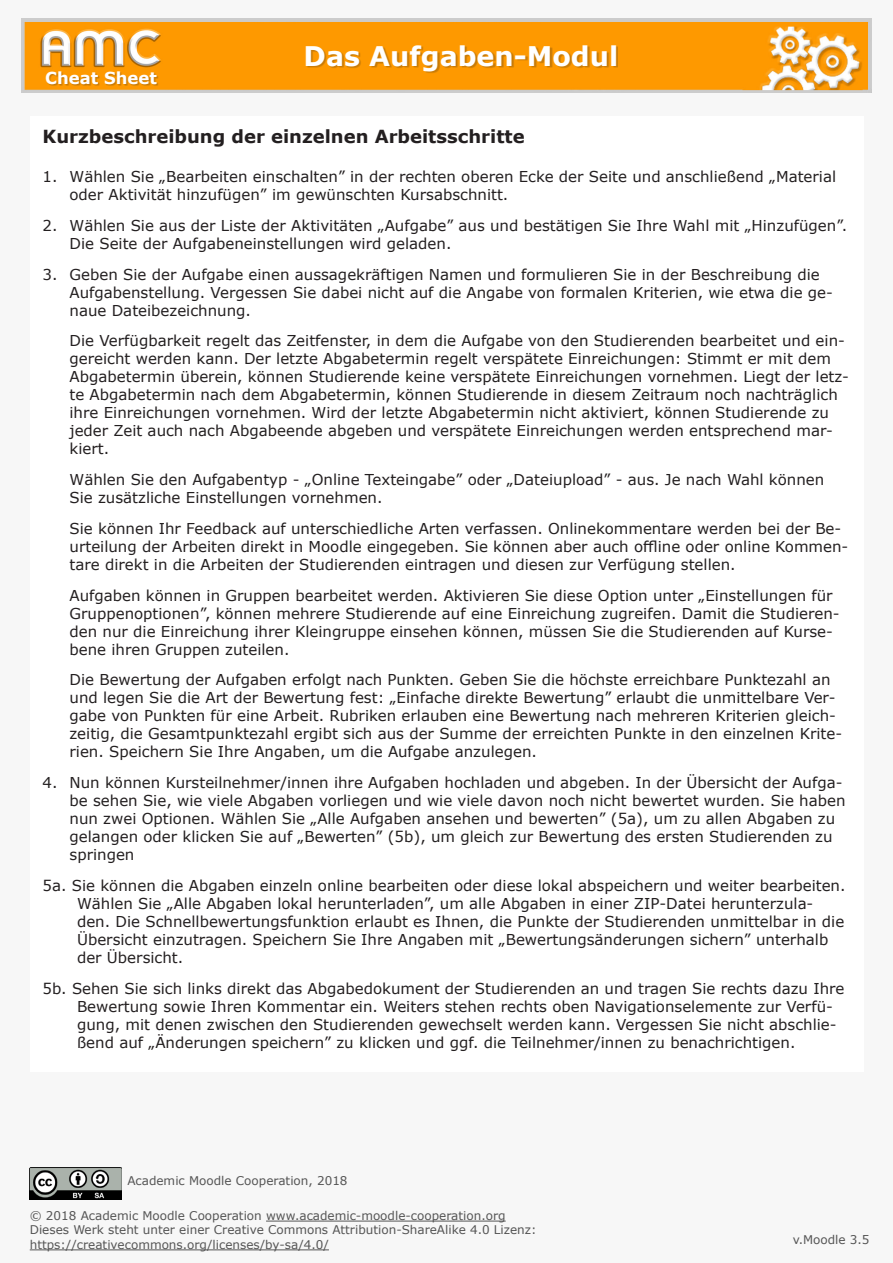
<style>
.page{position:relative;width:893px;height:1263px;background:#f7f7f7}
.page>*{position:absolute;margin:0;border:0;box-sizing:border-box;transform-origin:0 0}
.t1{font:700 27px "Verdana";color:#fff}
.t2{font:700 18px "Verdana";color:#231f20}
.t3{font:700 16.5px "Verdana";color:#fff}
.t4{font:15px/18px "Verdana";color:#231f20}
.t5{font:12px/14.4px "Verdana";color:#555}
</style>
<div class="page">
<img style="left:22px;top:18px;width:849px;height:75px">
<div style="left:307px;top:46px;width:311px;height:27px;background:#231f20;opacity:.25"></div>
<div style="left:47px;top:72px;width:111px;height:14px;background:#231f20;opacity:.25"></div>
<div style="left:30px;top:116px;width:833px;height:955px;background:#fff"></div>
<hr style="left:266px;top:1221px;width:240px;height:1px;background:#555">
<hr style="left:30px;top:1249px;width:299px;height:1px;background:#555">
<img style="left:30px;top:1167px;width:91px;height:32px">
<p class="t3" style="left:45px;top:66px;width:113px">Cheat Sheet</p>
<h1 class="t1" style="left:304px;top:37px;width:316px">Das Aufgaben-Modul</h1>
<p class="t2" style="left:43px;top:124px;width:484px">Kurzbeschreibung der einzelnen Arbeitsschritte</p>
<p class="t4" style="left:70px;top:167px;width:768px;text-indent:-27px">1. Wählen Sie „Bearbeiten einschalten” in der rechten oberen Ecke der Seite und anschließend „Material oder Aktivität hinzufügen” im gewünschten Kursabschnitt.</p>
<p class="t4" style="left:70px;top:216px;width:779px;text-indent:-27px">2. Wählen Sie aus der Liste der Aktivitäten „Aufgabe” aus und bestätigen Sie Ihre Wahl mit „Hinzufügen”.<br>Die Seite der Aufgabeneinstellungen wird geladen.</p>
<p class="t4" style="left:70px;top:265px;width:765px;text-indent:-27px">3. Geben Sie der Aufgabe einen aussagekräftigen Namen und formulieren Sie in der Beschreibung die<br>Aufgabenstellung. Vergessen Sie dabei nicht auf die Angabe von formalen Kriterien, wie etwa die ge&shy;naue Dateibezeichnung.</p>
<p class="t4" style="left:70px;top:332px;width:781px">Die Verfügbarkeit regelt das Zeitfenster, in dem die Aufgabe von den Studierenden bearbeitet und ein&shy;gereicht werden kann. Der letzte Abgabetermin regelt verspätete Einreichungen: Stimmt er mit dem Abgabetermin überein, können Studierende keine verspätete Einreichungen vornehmen. Liegt der letz&shy;te Abgabetermin nach dem Abgabetermin, können Studierende in diesem Zeitraum noch nachträglich ihre Einreichungen vornehmen. Wird der letzte Abgabetermin nicht aktiviert, können Studierende zu jeder Zeit auch nach Abgabeende abgeben und verspätete Einreichungen werden entsprechend mar&shy;kiert.</p>
<p class="t4" style="left:70px;top:470px;width:756px">Wählen Sie den Aufgabentyp - „Online Texteingabe” oder „Dateiupload” - aus. Je nach Wahl können<br>Sie zusätzliche Einstellungen vornehmen.</p>
<p class="t4" style="left:70px;top:519px;width:780px">Sie können Ihr Feedback auf unterschiedliche Arten verfassen. Onlinekommentare werden bei der Be&shy;urteilung der Arbeiten direkt in Moodle eingegeben. Sie können aber auch offline oder online Kommen&shy;tare direkt in die Arbeiten der Studierenden eintragen und diesen zur Verfügung stellen.</p>
<p class="t4" style="left:70px;top:586px;width:771px">Aufgaben können in Gruppen bearbeitet werden. Aktivieren Sie diese Option unter „Einstellungen für Gruppenoptionen”, können mehrere Studierende auf eine Einreichung zugreifen. Damit die Studieren&shy;den nur die Einreichung ihrer Kleingruppe einsehen können, müssen Sie die Studierenden auf Kurse&shy;bene ihren Gruppen zuteilen.</p>
<p class="t4" style="left:70px;top:671px;width:774px">Die Bewertung der Aufgaben erfolgt nach Punkten. Geben Sie die höchste erreichbare Punktezahl an und legen Sie die Art der Bewertung fest: „Einfache direkte Bewertung” erlaubt die unmittelbare Ver&shy;gabe von Punkten für eine Arbeit. Rubriken erlauben eine Bewertung nach mehreren Kriterien gleich&shy;zeitig, die Gesamtpunktezahl ergibt sich aus der Summe der erreichten Punkte in den einzelnen Krite&shy;rien. Speichern Sie Ihre Angaben, um die Aufgabe anzulegen.</p>
<p class="t4" style="left:70px;top:773px;width:777px;text-indent:-27px">4. Nun können Kursteilnehmer/innen ihre Aufgaben hochladen und abgeben. In der Übersicht der Aufga&shy;be sehen Sie, wie viele Abgaben vorliegen und wie viele davon noch nicht bewertet wurden. Sie haben nun zwei Optionen. Wählen Sie „Alle Aufgaben ansehen und bewerten” (5a), um zu allen Abgaben zu gelangen oder klicken Sie auf „Bewerten” (5b), um gleich zur Bewertung des ersten Studierenden zu springen</p>
<p class="t4" style="left:77px;top:876px;width:770px;text-indent:-34px">5a. Sie können die Abgaben einzeln online bearbeiten oder diese lokal abspeichern und weiter bearbeiten.<br>Wählen Sie „Alle Abgaben lokal herunterladen”, um alle Abgaben in einer ZIP-Datei herunterzula&shy;den. Die Schnellbewertungsfunktion erlaubt es Ihnen, die Punkte der Studierenden unmittelbar in die Übersicht einzutragen. Speichern Sie Ihre Angaben mit „Bewertungsänderungen sichern” unterhalb der Übersicht.</p>
<p class="t4" style="left:77px;top:979px;width:769px;text-indent:-34px">5b. Sehen Sie sich links direkt das Abgabedokument der Studierenden an und tragen Sie rechts dazu Ihre Bewertung sowie Ihren Kommentar ein. Weiters stehen rechts oben Navigationselemente zur Verfü&shy;gung, mit denen zwischen den Studierenden gewechselt werden kann. Vergessen Sie nicht abschlie&shy;ßend auf „Änderungen speichern” zu klicken und ggf. die Teilnehmer/innen zu benachrichtigen.</p>
<p class="t5" style="left:127px;top:1173px;width:222px">Academic Moodle Cooperation, 2018</p>
<p class="t5" style="left:30px;top:1208px;width:508px">© 2018 Academic Moodle Cooperation www.academic-moodle-cooperation.org<br>Dieses Werk steht unter einer Creative Commons Attribution-ShareAlike 4.0 Lizenz: https://creativecommons.org/licenses/by-sa/4.0/</p>
<p class="t5" style="left:793px;top:1232px;width:78px">v.Moodle 3.5</p>
</div>
